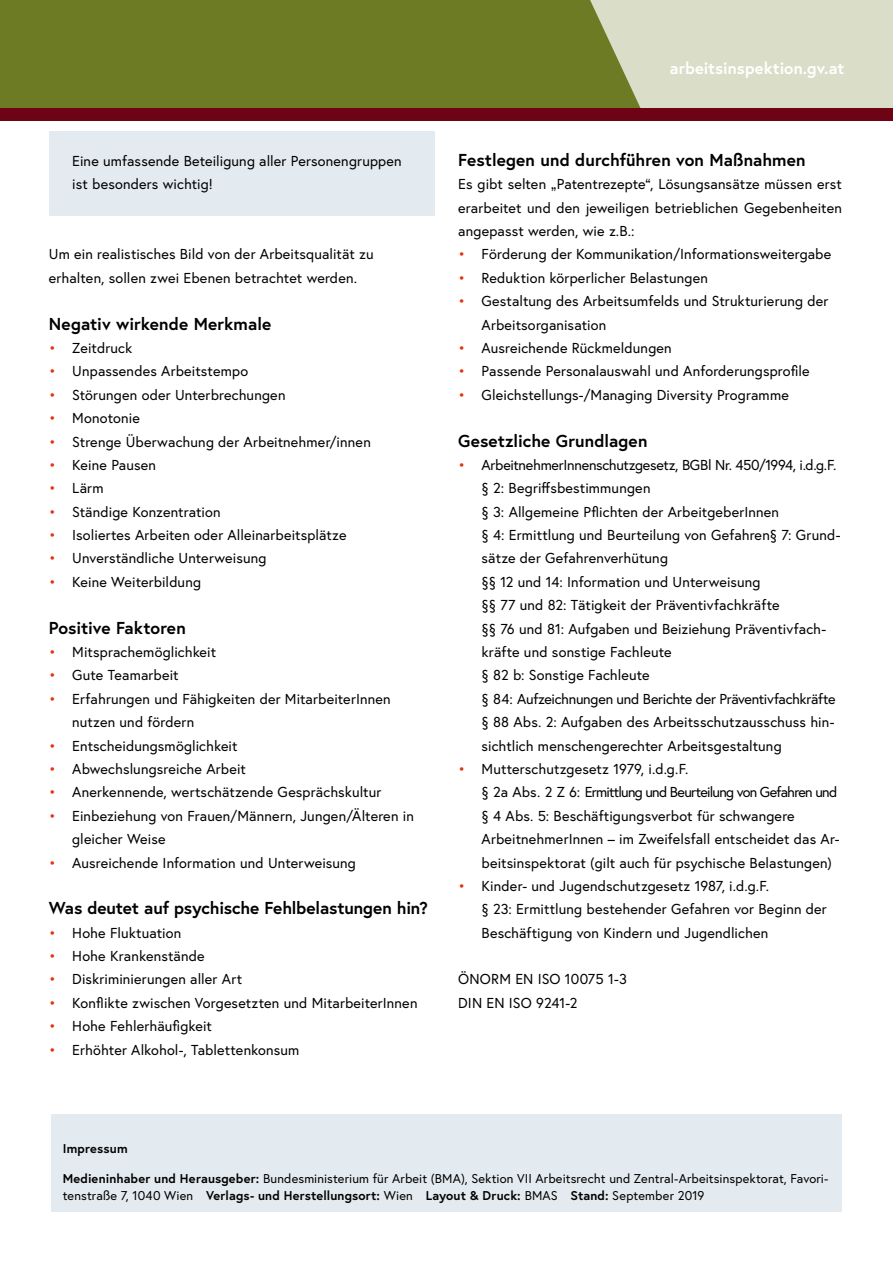
<style>
.page{position:relative;width:893px;height:1263px;background:#fff}
.page>*{position:absolute;margin:0;border:0;box-sizing:border-box;transform-origin:0 0}
.Merkblatt_h1{font:700 17.25px "Europa Austria";color:#000}
.t1{font:700 16.5px "Europa Austria";letter-spacing:.005em;color:#fff}
.Merkblatt_p{font:14.4px/23.4px "Europa Austria";letter-spacing:.01em;color:#000}
.Infobox_p_Infobox_letzter_Absatz{font:14.4px/23.4px "Europa Austria";letter-spacing:.01em;color:#000}
.Merkblatt_p_Abstand_danach{font:14.4px "Europa Austria";letter-spacing:.01em;color:#000}
.t2{font:12.75px/17.5px "Europa Austria";letter-spacing:.01em;color:#000}
.t3{font:700 12.75px "Europa Austria";letter-spacing:.015em;color:#000}
.s1{color:#e5310e}
.s2{font-weight:700}
</style>
<div class="page">
<div style="left:0;top:0;width:893px;height:108px;background:#dadec8"></div>
<div style="left:0;top:0;width:641px;height:108px;background:#6c7b24"></div>
<div style="left:0;top:108px;width:893px;height:13px;background:#6e0316"></div>
<div style="left:49px;top:131px;width:386px;height:85px;background:#e4ebf0"></div>
<div style="left:51px;top:1114px;width:791px;height:98px;background:#e4ebf0"></div>
<p class="Infobox_p_Infobox_letzter_Absatz" style="left:72px;top:149px;width:331px">Eine umfassende Beteiligung aller Personengruppen ist besonders wichtig!</p>
<p class="Merkblatt_p" style="left:49px;top:242px;width:326px">Um ein realistisches Bild von der Arbeitsqualität zu</p>
<p class="Merkblatt_p_Abstand_danach" style="left:49px;top:268px;width:310px">erhalten, sollen zwei Ebenen betrachtet werden.</p>
<h1 class="Merkblatt_h1" style="left:49px;top:312px;width:224px">Negativ wirkende Merkmale</h1>
<p class="Merkblatt_p" style="left:49px;top:336px;width:85px"><span class="s1">•</span> Zeitdruck</p>
<p class="Merkblatt_p" style="left:49px;top:359px;width:201px"><span class="s1">•</span> Unpassendes Arbeitstempo</p>
<p class="Merkblatt_p" style="left:49px;top:383px;width:238px"><span class="s1">•</span> Störungen oder Unterbrechungen</p>
<p class="Merkblatt_p" style="left:49px;top:406px;width:93px"><span class="s1">•</span> Monotonie</p>
<p class="Merkblatt_p" style="left:49px;top:429px;width:323px"><span class="s1">•</span> Strenge Überwachung der Arbeitnehmer/innen</p>
<p class="Merkblatt_p" style="left:49px;top:453px;width:109px"><span class="s1">•</span> Keine Pausen</p>
<p class="Merkblatt_p" style="left:49px;top:476px;width:56px"><span class="s1">•</span> Lärm</p>
<p class="Merkblatt_p" style="left:49px;top:500px;width:173px"><span class="s1">•</span> Ständige Konzentration</p>
<p class="Merkblatt_p" style="left:49px;top:523px;width:299px"><span class="s1">•</span> Isoliertes Arbeiten oder Alleinarbeitsplätze</p>
<p class="Merkblatt_p" style="left:49px;top:546px;width:219px"><span class="s1">•</span> Unverständliche Unterweisung</p>
<p class="Merkblatt_p" style="left:49px;top:570px;width:154px"><span class="s1">•</span> Keine Weiterbildung</p>
<h1 class="Merkblatt_h1" style="left:49px;top:616px;width:138px">Positive Faktoren</h1>
<p class="Merkblatt_p" style="left:49px;top:640px;width:169px"><span class="s1">•</span> Mitsprachemöglichkeit</p>
<p class="Merkblatt_p" style="left:49px;top:663px;width:131px"><span class="s1">•</span> Gute Teamarbeit</p>
<p class="Merkblatt_p" style="left:72px;top:687px;width:320px;text-indent:-23px"><span class="s1">•</span> Erfahrungen und Fähigkeiten der MitarbeiterInnen nutzen und fördern</p>
<p class="Merkblatt_p" style="left:49px;top:733px;width:190px"><span class="s1">•</span> Entscheidungsmöglichkeit</p>
<p class="Merkblatt_p" style="left:49px;top:757px;width:199px"><span class="s1">•</span> Abwechslungsreiche Arbeit</p>
<p class="Merkblatt_p" style="left:49px;top:780px;width:334px"><span class="s1">•</span> Anerkennende, wertschätzende Gesprächskultur</p>
<p class="Merkblatt_p" style="left:72px;top:804px;width:343px;text-indent:-23px"><span class="s1">•</span> Einbeziehung von Frauen/Männern, Jungen/Älteren in gleicher Weise</p>
<p class="Merkblatt_p" style="left:49px;top:850px;width:308px"><span class="s1">•</span> Ausreichende Information und Unterweisung</p>
<h1 class="Merkblatt_h1" style="left:49px;top:896px;width:381px">Was deutet auf psychische Fehlbelastungen hin?</h1>
<p class="Merkblatt_p" style="left:49px;top:921px;width:134px"><span class="s1">•</span> Hohe Fluktuation</p>
<p class="Merkblatt_p" style="left:49px;top:944px;width:157px"><span class="s1">•</span> Hohe Krankenstände</p>
<p class="Merkblatt_p" style="left:49px;top:967px;width:195px"><span class="s1">•</span> Diskriminierungen aller Art</p>
<p class="Merkblatt_p" style="left:49px;top:991px;width:370px"><span class="s1">•</span> Konflikte zwischen Vorgesetzten und MitarbeiterInnen</p>
<p class="Merkblatt_p" style="left:49px;top:1014px;width:165px"><span class="s1">•</span> Hohe Fehlerhäufigkeit</p>
<p class="Merkblatt_p" style="left:49px;top:1037px;width:252px"><span class="s1">•</span> Erhöhter Alkohol-, Tablettenkonsum</p>
<p class="t1" style="left:670px;top:56px;width:176px">arbeitsinspektion.gv.at</p>
<h1 class="Merkblatt_h1" style="left:458px;top:148px;width:349px">Festlegen und durchführen von Maßnahmen</h1>
<p class="Merkblatt_p" style="left:458px;top:172px;width:385px;text-align:justify">Es gibt selten „Patentrezepte“, Lösungsansätze müssen erst erarbeitet und den jeweiligen betrieblichen Gegebenheiten angepasst werden, wie z.B.:</p>
<p class="Merkblatt_p" style="left:458px;top:242px;width:375px"><span class="s1">•</span> Förderung der Kommunikation/Informationsweitergabe</p>
<p class="Merkblatt_p" style="left:458px;top:266px;width:251px"><span class="s1">•</span> Reduktion körperlicher Belastungen</p>
<p class="Merkblatt_p" style="left:482px;top:289px;width:348px;text-indent:-23px"><span class="s1">•</span> Gestaltung des Arbeitsumfelds und Strukturierung der<br>Arbeitsorganisation</p>
<p class="Merkblatt_p" style="left:458px;top:336px;width:215px"><span class="s1">•</span> Ausreichende Rückmeldungen</p>
<p class="Merkblatt_p" style="left:458px;top:359px;width:353px"><span class="s1">•</span> Passende Personalauswahl und Anforderungsprofile</p>
<p class="Merkblatt_p" style="left:458px;top:383px;width:332px"><span class="s1">•</span> Gleichstellungs-/Managing Diversity Programme</p>
<h1 class="Merkblatt_h1" style="left:458px;top:429px;width:191px">Gesetzliche Grundlagen</h1>
<p class="Merkblatt_p" style="left:482px;top:453px;width:360px;text-indent:-23px"><span class="s1">•</span> ArbeitnehmerInnenschutzgesetz, BGBl Nr. 450/1994, i.d.g.F. § 2: Begriffsbestimmungen<br>§ 3: Allgemeine Pflichten der ArbeitgeberInnen<br>§ 4: Ermittlung und Beurteilung von Gefahren§ 7: Grund&shy;sätze der Gefahrenverhütung<br>§§ 12 und 14: Information und Unterweisung<br>§§ 77 und 82: Tätigkeit der Präventivfachkräfte<br>§§ 76 und 81: Aufgaben und Beiziehung Präventivfach&shy;kräfte und sonstige Fachleute<br>§ 82 b: Sonstige Fachleute<br>§ 84: Aufzeichnungen und Berichte der Präventivfachkräfte § 88 Abs. 2: Aufgaben des Arbeitsschutzausschuss hin&shy;sichtlich menschengerechter Arbeitsgestaltung</p>
<p class="Merkblatt_p" style="left:482px;top:757px;width:359px;text-indent:-23px"><span class="s1">•</span> Mutterschutzgesetz 1979, i.d.g.F.<br>§ 2a Abs. 2 Z 6: Ermittlung und Beurteilung von Gefahren und § 4 Abs. 5: Beschäftigungsverbot für schwangere ArbeitnehmerInnen – im Zweifelsfall entscheidet das Ar&shy;beitsinspektorat (gilt auch für psychische Belastungen)</p>
<p class="Merkblatt_p" style="left:482px;top:874px;width:347px;text-indent:-23px"><span class="s1">•</span> Kinder- und Jugendschutzgesetz 1987, i.d.g.F.<br>§ 23: Ermittlung bestehender Gefahren vor Beginn der<br>Beschäftigung von Kindern und Jugendlichen</p>
<p class="Merkblatt_p" style="left:458px;top:967px;width:170px">ÖNORM EN ISO 10075 1-3</p>
<p class="Merkblatt_p" style="left:458px;top:991px;width:121px">DIN EN ISO 9241-2</p>
<p class="t3" style="left:63px;top:1140px;width:67px">Impressum</p>
<p class="t2" style="left:63px;top:1169px;width:767px"><span class="s2">Medieninhaber und Herausgeber:</span> Bundesministerium für Arbeit (BMA), Sektion VII Arbeitsrecht und Zentral-Arbeitsinspektorat, Favori&shy;tenstraße 7, 1040 Wien <span class="s2">Verlags- und Herstellungsort:</span> Wien <span class="s2">Layout &amp; Druck:</span> BMAS <span class="s2">Stand:</span> September 2019</p>
</div>
